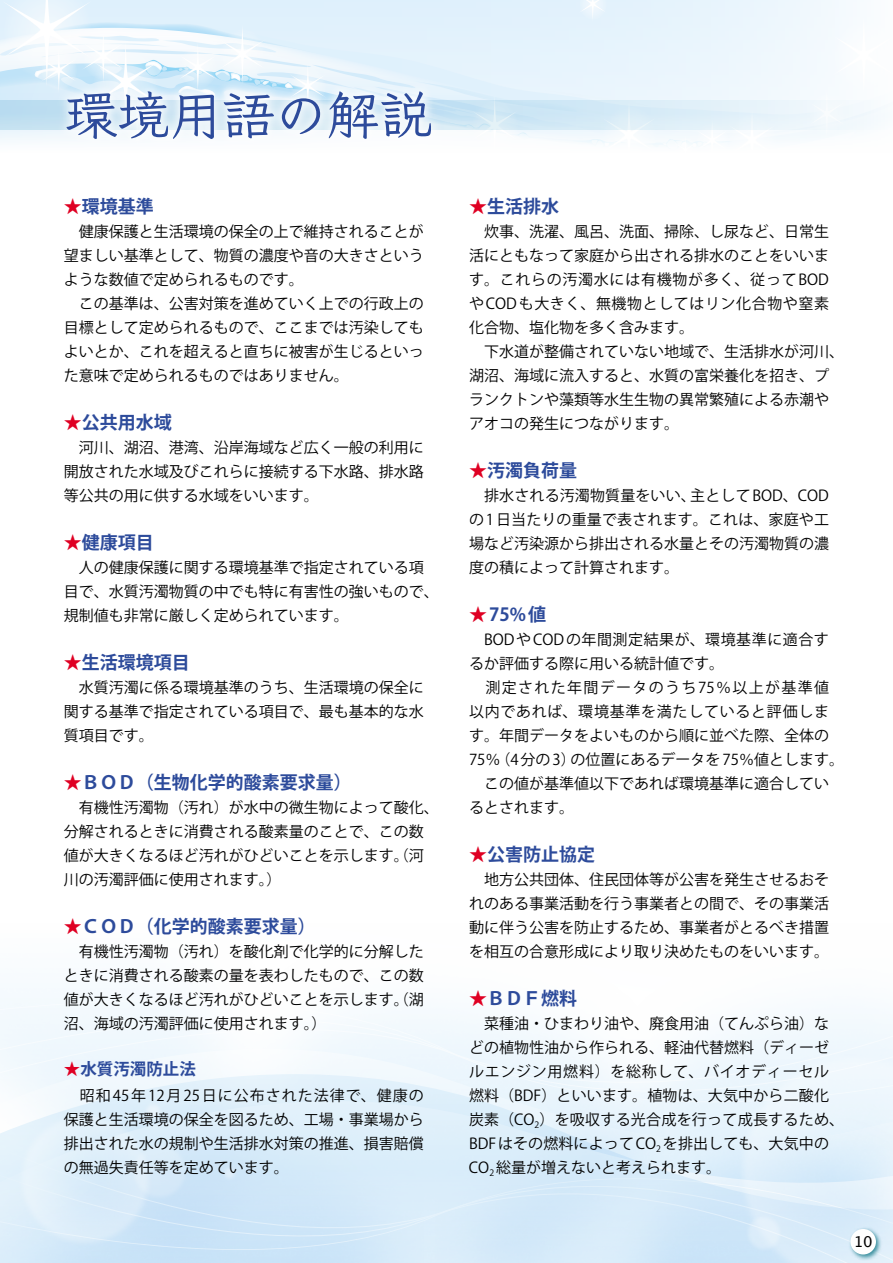
<style>
.page{position:relative;width:893px;height:1263px;background:#fff}
.page>*{position:absolute;margin:0;border:0;box-sizing:border-box;transform-origin:0 0}
.t1{font:600 52.5px "Klee";color:#2d4b9b}
.t2{font:700 18px "Koz Go Pro";color:#2d4b9b}
.t3{font:700 16.5px "Koz Go Pro";color:#2d4b9b}
.t4{font:15px/24px "Koz Go Pro";color:#000}
.t5{font:15px "Lucida Grande";color:#000}
.s1{color:#df0023}
</style>
<div class="page">
<svg style="left:0;top:998px;width:893px;height:265px"></svg>
<svg style="left:0;top:0;width:853px;height:147px"></svg>
<svg style="left:0;top:101px;width:881px;height:29px;background:#daecf7"></svg>
<div style="left:848px;top:1226px;width:34px;height:35px;background:#006e7e;opacity:.75"></div>
<div style="left:850px;top:1229px;width:26px;height:25px;background:#fff;border-radius:50%"></div>
<div style="left:56px;top:80px;width:387px;height:71px;background:#fff;opacity:.9"></div>
<h1 class="t1" style="left:65px;top:81px;width:369px">環境用語の解説</h1>
<p class="t2" style="left:64px;top:194px;width:92px"><span class="s1">★</span>環境基準</p>
<p class="t4" style="left:64px;top:220px;width:361px">　健康保護と生活環境の保全の上で維持されることが望ましい基準として、物質の濃度や音の大きさというような数値で定められるものです。<br>　この基準は、公害対策を進めていく上での行政上の目標として定められるもので、ここまでは汚染してもよいとか、これを超えると直ちに被害が生じるといった意味で定められるものではありません。</p>
<p class="t2" style="left:64px;top:410px;width:110px"><span class="s1">★</span>公共用水域</p>
<p class="t4" style="left:64px;top:436px;width:361px;text-align:justify">　河川、湖沼、港湾、沿岸海域など広く一般の利用に開放された水域及びこれらに接続する下水路、排水路等公共の用に供する水域をいいます。</p>
<p class="t2" style="left:64px;top:530px;width:92px"><span class="s1">★</span>健康項目</p>
<p class="t4" style="left:64px;top:556px;width:376px">　人の健康保護に関する環境基準で指定されている項目で、水質汚濁物質の中でも特に有害性の強いもので、規制値も非常に厳しく定められています。</p>
<p class="t2" style="left:64px;top:650px;width:128px"><span class="s1">★</span>生活環境項目</p>
<p class="t4" style="left:64px;top:676px;width:361px;text-align:justify">　水質汚濁に係る環境基準のうち、生活環境の保全に関する基準で指定されている項目で、最も基本的な水質項目です。</p>
<p class="t2" style="left:64px;top:770px;width:290px"><span class="s1">★</span>ＢＯＤ（生物化学的酸素要求量）</p>
<p class="t4" style="left:64px;top:796px;width:376px">　有機性汚濁物（汚れ）が水中の微生物によって酸化、分解されるときに消費される酸素量のことで、この数値が大きくなるほど汚れがひどいことを示します。（河川の汚濁評価に使用されます。）</p>
<p class="t2" style="left:64px;top:914px;width:254px"><span class="s1">★</span>ＣＯＤ（化学的酸素要求量）</p>
<p class="t4" style="left:64px;top:940px;width:361px;text-align:justify">　有機性汚濁物（汚れ）を酸化剤で化学的に分解したときに消費される酸素の量を表わしたもので、この数値が大きくなるほど汚れがひどいことを示します。（湖沼、海域の汚濁評価に使用されます。）</p>
<p class="t3" style="left:64px;top:1059px;width:134px"><span class="s1">★</span>水質汚濁防止法</p>
<p class="t4" style="left:64px;top:1084px;width:361px;text-align:justify">　昭和45年12月25日に公布された法律で、健康の保護と生活環境の保全を図るため、工場・事業場から排出された水の規制や生活排水対策の推進、損害賠償の無過失責任等を定めています。</p>
<p class="t2" style="left:469px;top:194px;width:91px"><span class="s1">★</span>生活排水</p>
<p class="t4" style="left:469px;top:220px;width:376px">　炊事、洗濯、風呂、洗面、掃除、し尿など、日常生活にともなって家庭から出される排水のことをいいます。これらの汚濁水には有機物が多く、従ってBODやCODも大きく、無機物としてはリン化合物や窒素化合物、塩化物を多く含みます。<br>　下水道が整備されていない地域で、生活排水が河川、湖沼、海域に流入すると、水質の富栄養化を招き、プランクトンや藻類等水生生物の異常繁殖による赤潮やアオコの発生につながります。</p>
<p class="t2" style="left:469px;top:458px;width:109px"><span class="s1">★</span>汚濁負荷量</p>
<p class="t4" style="left:469px;top:484px;width:361px;text-align:justify">　排水される汚濁物質量をいい、主として BOD、CODの 1 日当たりの重量で表されます。これは、家庭や工場など汚染源から排出される水量とその汚濁物質の濃度の積によって計算されます。</p>
<p class="t2" style="left:469px;top:602px;width:79px"><span class="s1">★</span>75%値</p>
<p class="t4" style="left:469px;top:628px;width:376px">　BODやCODの年間測定結果が、環境基準に適合するか評価する際に用いる統計値です。<br>　測定された年間データのうち75％以上が基準値以内であれば、環境基準を満たしていると評価します。年間データをよいものから順に並べた際、全体の<br>75％（4 分の 3）の位置にあるデータを 75％値とします。　この値が基準値以下であれば環境基準に適合しているとされます。</p>
<p class="t2" style="left:469px;top:842px;width:127px"><span class="s1">★</span>公害防止協定</p>
<p class="t4" style="left:469px;top:868px;width:361px;text-align:justify">　地方公共団体、住民団体等が公害を発生させるおそれのある事業活動を行う事業者との間で、その事業活動に伴う公害を防止するため、事業者がとるべき措置を相互の合意形成により取り決めたものをいいます。</p>
<p class="t2" style="left:469px;top:986px;width:109px"><span class="s1">★</span>ＢＤＦ燃料</p>
<p class="t4" style="left:469px;top:1012px;width:377px">　菜種油・ひまわり油や、廃食用油（てんぷら油）などの植物性油から作られる、軽油代替燃料（ディーゼルエンジン用燃料）を総称して、バイオディーセル燃料（BDF）といいます。植物は、大気中から二酸化炭素（CO<sub>2</sub>）を吸収する光合成を行って成長するため、<br>BDF はその燃料によって CO<sub>2</sub> を排出しても、大気中の<br>CO<sub>2</sub> 総量が増えないと考えられます。</p>
<p class="t5" style="left:854px;top:1233px;width:20px">10</p>
</div>
